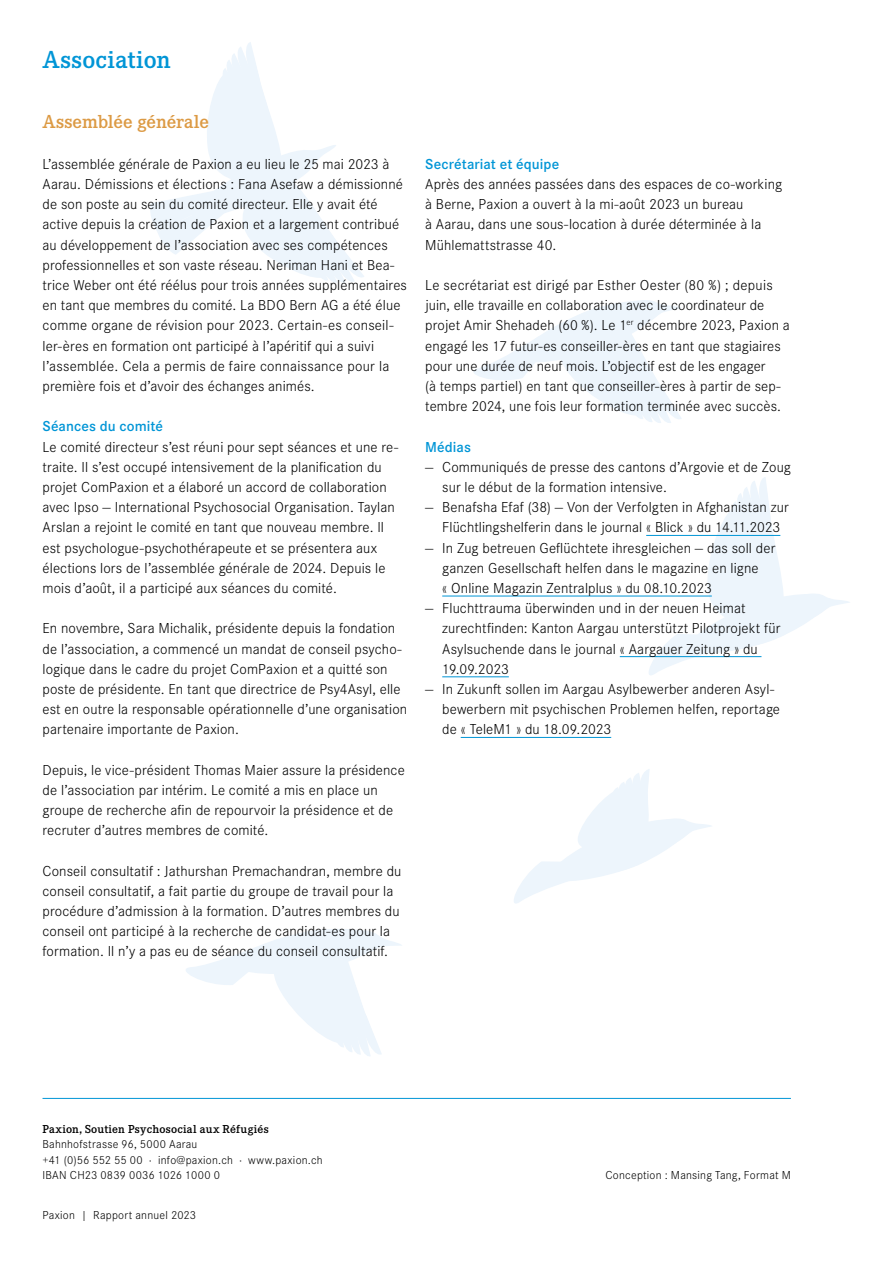
<style>
.page{position:relative;width:893px;height:1263px;background:#fff}
.page>*{position:absolute;margin:0;border:0;box-sizing:border-box;transform-origin:0 0}
.t1{font:600 25.5px "Corporate E Pro";letter-spacing:.01em;color:#0095d6}
.t2{font:600 19.5px "Corporate E Pro";letter-spacing:-.005em;color:#dc9a44}
.t3{font:300 15px/20.2px "Corporate S Pro";letter-spacing:.005em;color:#000}
.t4{font:600 15px "Corporate S Pro";letter-spacing:.005em;color:#0095d6}
.t5{font:300 12px/15.1px "Corporate S Pro";letter-spacing:.02em;color:#000}
.t6{font:600 12px "Corporate E Pro";letter-spacing:.02em;color:#000}
</style>
<div class="page">
<svg style="left:186px;top:929px;width:216px;height:127px"></svg>
<svg style="left:473px;top:300px;width:209px;height:123px"></svg>
<svg style="left:514px;top:769px;width:197px;height:135px"></svg>
<svg style="left:639px;top:477px;width:211px;height:198px"></svg>
<svg style="left:150px;top:42px;width:214px;height:241px"></svg>
<hr style="left:646px;top:535px;width:134px;height:1px;background:#0095d6">
<hr style="left:442px;top:596px;width:270px;height:1px;background:#0095d6">
<hr style="left:620px;top:656px;width:141px;height:1px;background:#0095d6">
<hr style="left:442px;top:676px;width:67px;height:1px;background:#0095d6">
<hr style="left:461px;top:737px;width:150px;height:1px;background:#0095d6">
<hr style="left:43px;top:1098px;width:748px;height:1px;background:#0095d6">
<h1 class="t1" style="left:43px;top:42px;width:130px">Association</h1>
<h2 class="t2" style="left:43px;top:109px;width:168px">Assemblée générale</h2>
<p class="t3" style="left:43px;top:153px;width:366px">L’assemblée générale de Paxion a eu lieu le 25 mai 2023 à Aarau. Démissions et élections : Fana Asefaw a démissionné de son poste au sein du comité directeur. Elle y avait été active depuis la création de Paxion et a largement contribué au développement de l’association avec ses compétences professionnelles et son vaste réseau. Neriman Hani et Bea&shy;trice Weber ont été réélus pour trois années supplémentaires en tant que membres du comité. La BDO Bern AG a été élue comme organe de révision pour 2023. Certain-es conseil&shy;ler-ères en formation ont participé à l’apéritif qui a suivi l’assemblée. Cela a permis de faire connaissance pour la première fois et d’avoir des échanges animés.</p>
<p class="t4" style="left:43px;top:415px;width:122px">Séances du comité</p>
<p class="t3" style="left:43px;top:436px;width:357px">Le comité directeur s’est réuni pour sept séances et une re&shy;traite. Il s’est occupé intensivement de la planification du projet ComPaxion et a élaboré un accord de collaboration avec Ipso — International Psychosocial Organisation. Taylan Arslan a rejoint le comité en tant que nouveau membre. Il est psychologue-psychothérapeute et se présentera aux élections lors de l’assemblée générale de 2024. Depuis le mois d’août, il a participé aux séances du comité.</p>
<p class="t3" style="left:43px;top:617px;width:366px">En novembre, Sara Michalik, présidente depuis la fondation de l’association, a commencé un mandat de conseil psycho&shy;logique dans le cadre du projet ComPaxion et a quitté son poste de présidente. En tant que directrice de Psy4Asyl, elle est en outre la responsable opérationnelle d’une organisation partenaire importante de Paxion.</p>
<p class="t3" style="left:43px;top:759px;width:364px">Depuis, le vice-président Thomas Maier assure la présidence de l’association par intérim. Le comité a mis en place un groupe de recherche afin de repourvoir la présidence et de recruter d’autres membres de comité.</p>
<p class="t3" style="left:43px;top:860px;width:360px">Conseil consultatif : Jathurshan Premachandran, membre du conseil consultatif, a fait partie du groupe de travail pour la procédure d’admission à la formation. D’autres membres du conseil ont participé à la recherche de candidat-es pour la formation. Il n’y a pas eu de séance du conseil consultatif.</p>
<p class="t4" style="left:425px;top:153px;width:135px">Secrétariat et équipe</p>
<p class="t3" style="left:425px;top:173px;width:358px">Après des années passées dans des espaces de co-working à Berne, Paxion a ouvert à la mi-août 2023 un bureau<br>à Aarau, dans une sous-location à durée déterminée à la Mühlemattstrasse 40.</p>
<p class="t3" style="left:425px;top:274px;width:366px">Le secrétariat est dirigé par Esther Oester (80 %) ; depuis juin, elle travaille en collaboration avec le coordinateur de projet Amir Shehadeh (60 %). Le 1<sup>er</sup> décembre 2023, Paxion a engagé les 17 futur-es conseiller-ères en tant que stagiaires pour une durée de neuf mois. L’objectif est de les engager<br>(à temps partiel) en tant que conseiller-ères à partir de sep&shy;tembre 2024, une fois leur formation terminée avec succès.</p>
<p class="t4" style="left:425px;top:435px;width:47px">Médias</p>
<p class="t3" style="left:442px;top:456px;width:350px;text-indent:-17px">— Communiqués de presse des cantons d’Argovie et de Zoug sur le début de la formation intensive.</p>
<p class="t3" style="left:425px;top:496px;width:365px;text-align:center">— Benafsha Efaf (38) — Von der Verfolgten in Afghanistan zur<br>Flüchtlingshelferin dans le journal « Blick » du 14.11.2023</p>
<p class="t3" style="left:442px;top:537px;width:335px;text-indent:-17px">— In Zug betreuen Geflüchtete ihresgleichen — das soll der ganzen Gesellschaft helfen dans le magazine en ligne<br>« Online Magazin Zentralplus » du 08.10.2023</p>
<p class="t3" style="left:442px;top:597px;width:340px;text-indent:-17px">— Fluchttrauma überwinden und in der neuen Heimat zurechtfinden: Kanton Aargau unterstützt Pilotprojekt für Asylsuchende dans le journal « Aargauer Zeitung » du 19.09.2023</p>
<p class="t3" style="left:442px;top:678px;width:339px;text-indent:-17px">— In Zukunft sollen im Aargau Asylbewerber anderen Asyl&shy;bewerbern mit psychischen Problemen helfen, reportage de « TeleM1 » du 18.09.2023</p>
<p class="t6" style="left:43px;top:1121px;width:228px">Paxion, Soutien Psychosocial aux Réfugiés</p>
<p class="t5" style="left:43px;top:1136px;width:282px">Bahnhofstrasse 96, 5000 Aarau<br>+41 (0)56 552 55 00 · info@paxion.ch · www.paxion.ch<br>IBAN CH23 0839 0036 1026 1000 0</p>
<p class="t5" style="left:43px;top:1207px;width:155px">Paxion | Rapport annuel 2023</p>
<p class="t5" style="left:605px;top:1166px;width:187px">Conception : Mansing Tang, Format M</p>
</div>
